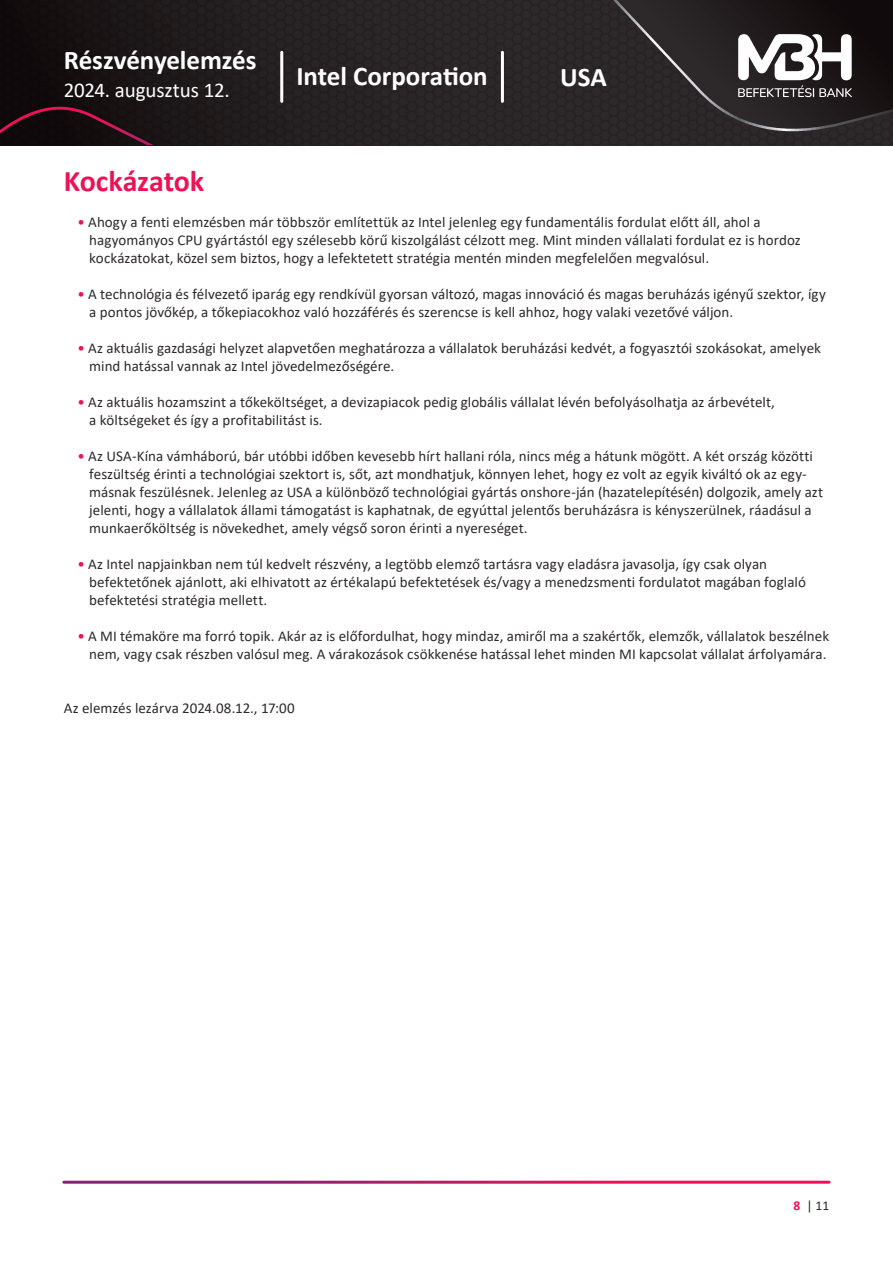
<style>
.page{position:relative;width:893px;height:1263px;background:#fff}
.page>*{position:absolute;margin:0;border:0;box-sizing:border-box;transform-origin:0 0}
.t1{font:700 30px "Calibri";letter-spacing:-.005em;color:#ed1255}
.t2{font:700 27px "Calibri";letter-spacing:-.005em;color:#fff}
.t3{font:21px "Calibri";letter-spacing:-.01em;color:#fff}
.t4{font:15px/18px "Calibri";color:#2d292a}
.t5{font:13.5px "Calibri";color:#2d292a}
.s1{color:#ed1255}
.s2{font-weight:700;color:#ed1255}
</style>
<div class="page">
<svg style="left:0;top:0;width:893px;height:146px;background:#231e1f"></svg>
<svg style="left:0;top:107px;width:154px;height:38px;background:#230d14"></svg>
<svg style="left:606px;top:0;width:287px;height:139px;background:#383435"></svg>
<hr style="left:280px;top:52px;width:3px;height:49px;background:#fff">
<hr style="left:501px;top:52px;width:3px;height:49px;background:#fff">
<h2 class="t2" style="left:64px;top:41px;width:194px">Részvényelemzés</h2>
<h3 class="t3" style="left:64px;top:76px;width:168px">2024. augusztus 12.</h3>
<h2 class="t2" style="left:296px;top:57px;width:193px">Intel Corporation</h2>
<h2 class="t2" style="left:560px;top:58px;width:48px">USA</h2>
<h1 class="t1" style="left:64px;top:160px;width:142px">Kockázatok</h1>
<p class="t4" style="left:89px;top:213px;width:713px;text-indent:-12px"><span class="s1">•</span> Ahogy a fenti elemzésben már többször említettük az Intel jelenleg egy fundamentális fordulat előtt áll, ahol a hagyományos CPU gyártástól egy szélesebb körű kiszolgálást célzott meg. Mint minden vállalati fordulat ez is hordoz kockázatokat, közel sem biztos, hogy a lefektetett stratégia mentén minden megfelelően megvalósul.</p>
<p class="t4" style="left:89px;top:285px;width:738px;text-indent:-12px"><span class="s1">•</span> A technológia és félvezető iparág egy rendkívül gyorsan változó, magas innováció és magas beruházás igényű szektor, így a pontos jövőkép, a tőkepiacokhoz való hozzáférés és szerencse is kell ahhoz, hogy valaki vezetővé váljon.</p>
<p class="t4" style="left:89px;top:339px;width:733px;text-indent:-12px"><span class="s1">•</span> Az aktuális gazdasági helyzet alapvetően meghatározza a vállalatok beruházási kedvét, a fogyasztói szokásokat, amelyek mind hatással vannak az Intel jövedelmezőségére.</p>
<p class="t4" style="left:89px;top:393px;width:687px;text-indent:-12px"><span class="s1">•</span> Az aktuális hozamszint a tőkeköltséget, a devizapiacok pedig globális vállalat lévén befolyásolhatja az árbevételt, a költségeket és így a profitabilitást is.</p>
<p class="t4" style="left:89px;top:447px;width:735px;text-indent:-12px"><span class="s1">•</span> Az USA-Kína vámháború, bár utóbbi időben kevesebb hírt hallani róla, nincs még a hátunk mögött. A két ország közötti feszültség érinti a technológiai szektort is, sőt, azt mondhatjuk, könnyen lehet, hogy ez volt az egyik kiváltó ok az egy&shy;másnak feszülésnek. Jelenleg az USA a különböző technológiai gyártás onshore-ján (hazatelepítésén) dolgozik, amely azt jelenti, hogy a vállalatok állami támogatást is kaphatnak, de egyúttal jelentős beruházásra is kényszerülnek, ráadásul a munkaerőköltség is növekedhet, amely végső soron érinti a nyereséget.</p>
<p class="t4" style="left:89px;top:555px;width:718px;text-indent:-12px"><span class="s1">•</span> Az Intel napjainkban nem túl kedvelt részvény, a legtöbb elemző tartásra vagy eladásra javasolja, így csak olyan befektetőnek ajánlott, aki elhivatott az értékalapú befektetések és/vagy a menedzsmenti fordulatot magában foglaló befektetési stratégia mellett.</p>
<p class="t4" style="left:77px;top:627px;width:753px;text-align:right"><span class="s1">•</span> A MI témaköre ma forró topik. Akár az is előfordulhat, hogy mindaz, amiről ma a szakértők, elemzők, vállalatok beszélnek nem, vagy csak részben valósul meg. A várakozások csökkenése hatással lehet minden MI kapcsolat vállalat árfolyamára.</p>
<p class="t4" style="left:64px;top:699px;width:233px">Az elemzés lezárva 2024.08.12., 17:00</p>
<p class="t5" style="left:793px;top:1196px;width:37px"><span class="s2">8</span> | 11</p>
</div>
